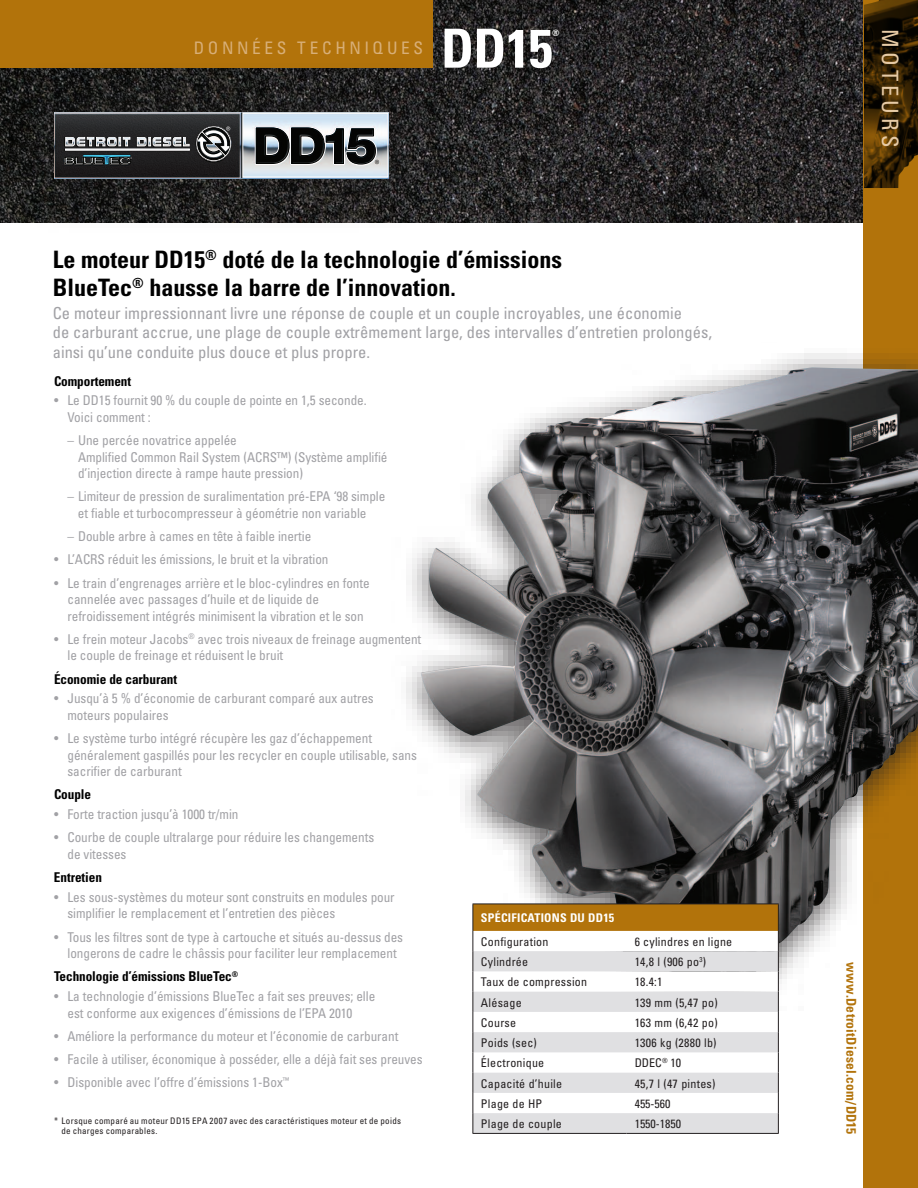
<style>
.page{position:relative;width:918px;height:1188px;background:#fff}
.page>*{position:absolute;margin:0;border:0;box-sizing:border-box;transform-origin:0 0}
.t1{font:700 condensed 54px "Univers";color:#fff}
.t2{font:700 condensed 24px/28.5px "Univers";color:#000}
.t3{font:condensed 22.5px "Univers";letter-spacing:.18em;color:#e7cba6}
.t4{font:condensed 17.25px "Univers";letter-spacing:.205em;color:#d8af78}
.t5{font:condensed 16.5px/19.5px "Univers";color:#a1a1a5}
.Detroit_body_copy{font:condensed 13.5px/16.5px "Univers";letter-spacing:-.005em;color:#a1a1a5}
.Detroit_body_copy-2{font:700 condensed 13.5px "Univers";letter-spacing:-.005em;color:#000}
.Body_Subs_1{font:700 condensed 13.5px "Univers";letter-spacing:-.005em;color:#000}
.t6{font:700 condensed 13.5px "Univers";letter-spacing:.02em;color:#b2730b}
.Minor_Head{font:condensed 12px "Univers";letter-spacing:.02em;color:#231f20}
.Subs_NEW{font:700 condensed 12px "Univers";letter-spacing:.02em;color:#fff}
.Minor_Head-2{font:condensed 12px "Univers";color:#231f20}
.t7{font:condensed 9px/10.5px "Univers";letter-spacing:.03em;color:#231f20}
.t8{font:700 condensed 8.7px "Univers";color:#fff}
</style>
<div class="page">
<img style="left:433px;top:0;width:431px;height:222px">
<div style="left:0;top:0;width:433px;height:68px;background:#b2730b"></div>
<div style="left:864px;top:0;width:54px;height:1188px;background:#b2730b"></div>
<img style="left:864px;top:0;width:54px;height:188px">
<div style="left:391px;top:342px;width:527px;height:677px;background:#231f20;opacity:.75"></div>
<img style="left:419px;top:367px;width:499px;height:617px">
<div style="left:473px;top:904px;width:305px;height:27px;background:#b2730b"></div>
<svg style="left:473px;top:931px;width:305px;height:20px"></svg>
<svg style="left:473px;top:951px;width:305px;height:182px;fill:#e0e0e2"></svg>
<hr style="left:472px;top:904px;width:155px;height:1px;background:#231f20">
<hr style="left:627px;top:904px;width:152px;height:1px;background:#231f20">
<svg style="left:472px;top:904px;width:1px;height:229px"></svg>
<hr style="left:472px;top:1133px;width:155px;height:1px;background:#231f20">
<svg style="left:778px;top:904px;width:1px;height:229px"></svg>
<hr style="left:627px;top:1133px;width:152px;height:1px;background:#231f20">
<div style="left:0;top:54px;width:447px;height:182px;background:#231f20;opacity:.2"></div>
<img style="left:54px;top:112px;width:335px;height:66px">
<div style="left:243px;top:113px;width:145px;height:64px;border:1px solid #fff"></div>
<hr style="left:241px;top:113px;width:1px;height:65px;background:#080907">
<svg style="left:65px;top:137px;width:65px;height:9px"></svg>
<svg style="left:137px;top:137px;width:53px;height:9px"></svg>
<div style="left:196px;top:126px;width:35px;height:35px;border:1px solid #231f20;border-radius:50%"></div>
<svg style="left:197px;top:126px;width:33px;height:34px"></svg>
<svg style="left:65px;top:155px;width:67px;height:9px"></svg>
<svg style="left:255px;top:118px;width:124px;height:47px"></svg>
<p class="t1" style="left:441px;top:15px;width:113px">DD15</p>
<p class="t8" style="left:552px;top:27px;width:9px">®</p>
<p class="t4" style="left:194px;top:37px;width:231px">DONNÉES TECHNIQUES</p>
<p class="t3" style="left:904px;top:29px;width:120px;rotate:90deg">MOTEURS</p>
<p class="t2" style="left:53px;top:245px;width:511px">Le moteur DD15<sup>®</sup> doté de la technologie d’émissions<br>BlueTec<sup>®</sup> hausse la barre de l’innovation.</p>
<p class="t5" style="left:53px;top:303px;width:661px">Ce moteur impressionnant livre une réponse de couple et un couple incroyables, une économie<br>de carburant accrue, une plage de couple extrêmement large, des intervalles d’entretien prolongés, ainsi qu’une conduite plus douce et plus propre.</p>
<p class="Detroit_body_copy-2" style="left:54px;top:373px;width:79px">Comportement</p>
<p class="Detroit_body_copy" style="left:67px;top:392px;width:301px;text-indent:-13px">• Le DD15 fournit 90 % du couple de pointe en 1,5 seconde.<br>Voici comment :</p>
<p class="Detroit_body_copy" style="left:78px;top:432px;width:311px;text-indent:-11px">– Une percée novatrice appelée<br>Amplified Common Rail System (ACRS™) (Système amplifié d’injection directe à rampe haute pression)</p>
<p class="Detroit_body_copy" style="left:78px;top:488px;width:309px;text-indent:-10px">– Limiteur de pression de suralimentation pré-EPA ‘98 simple et fiable et turbocompresseur à géométrie non variable</p>
<p class="Detroit_body_copy" style="left:68px;top:528px;width:245px">– Double arbre à cames en tête à faible inertie</p>
<p class="Detroit_body_copy" style="left:54px;top:551px;width:276px">• L’ACRS réduit les émissions, le bruit et la vibration</p>
<p class="Detroit_body_copy" style="left:67px;top:574px;width:304px;text-indent:-13px">• Le train d’engrenages arrière et le bloc-cylindres en fonte cannelée avec passages d’huile et de liquide de refroidissement intégrés minimisent la vibration et le son</p>
<p class="Detroit_body_copy" style="left:67px;top:630px;width:355px;text-indent:-13px">• Le frein moteur Jacobs<sup>®</sup> avec trois niveaux de freinage augmentent le couple de freinage et réduisent le bruit</p>
<p class="Detroit_body_copy-2" style="left:54px;top:671px;width:125px">Économie de carburant</p>
<p class="Detroit_body_copy" style="left:67px;top:690px;width:308px;text-indent:-13px">• Jusqu’à 5 % d’économie de carburant comparé aux autres moteurs populaires</p>
<p class="Detroit_body_copy" style="left:68px;top:730px;width:351px;text-indent:-14px">• Le système turbo intégré récupère les gaz d’échappement généralement gaspillés pour les recycler en couple utilisable, sans sacrifier de carburant</p>
<p class="Detroit_body_copy-2" style="left:54px;top:786px;width:39px">Couple</p>
<p class="Detroit_body_copy" style="left:54px;top:806px;width:186px">• Forte traction jusqu’à 1000 tr/min</p>
<p class="Detroit_body_copy" style="left:67px;top:829px;width:308px;text-indent:-13px">• Courbe de couple ultralarge pour réduire les changements de vitesses</p>
<p class="Detroit_body_copy-2" style="left:54px;top:869px;width:49px">Entretien</p>
<p class="Detroit_body_copy" style="left:68px;top:888px;width:329px;text-indent:-14px">• Les sous-systèmes du moteur sont construits en modules pour simplifier le remplacement et l’entretien des pièces</p>
<p class="Detroit_body_copy" style="left:54px;top:928px;width:351px;text-align:center">• Tous les filtres sont de type à cartouche et situés au-dessus des longerons de cadre le châssis pour faciliter leur remplacement</p>
<p class="Body_Subs_1" style="left:54px;top:968px;width:186px">Technologie d’émissions BlueTec<sup>®</sup></p>
<p class="Detroit_body_copy" style="left:67px;top:988px;width:309px;text-indent:-13px">• La technologie d’émissions BlueTec a fait ses preuves; elle est conforme aux exigences d’émissions de l’EPA 2010</p>
<p class="Detroit_body_copy" style="left:54px;top:1027px;width:346px">• Améliore la performance du moteur et l’économie de carburant</p>
<p class="Detroit_body_copy" style="left:54px;top:1051px;width:370px">• Facile à utiliser, économique à posséder, elle a déjà fait ses preuves</p>
<p class="Detroit_body_copy" style="left:54px;top:1074px;width:237px">• Disponible avec l’offre d’émissions 1-Box<sup>™</sup></p>
<p class="t7" style="left:61px;top:1115px;width:341px;text-indent:-7px">* Lorsque comparé au moteur DD15 EPA 2007 avec des caractéristiques moteur et de poids de charges comparables.</p>
<p class="Subs_NEW" style="left:481px;top:911px;width:135px">SPÉCIFICATIONS DU DD15</p>
<p class="Minor_Head" style="left:481px;top:934px;width:69px">Configuration</p>
<p class="Minor_Head" style="left:635px;top:934px;width:99px">6 cylindres en ligne</p>
<p class="Minor_Head" style="left:481px;top:954px;width:49px">Cylindrée</p>
<p class="Minor_Head" style="left:635px;top:954px;width:73px">14,8 l (906 po<sup>3</sup>)</p>
<p class="Minor_Head" style="left:481px;top:975px;width:108px">Taux de compression</p>
<p class="Minor_Head" style="left:635px;top:975px;width:29px">18.4:1</p>
<p class="Minor_Head" style="left:481px;top:995px;width:42px">Alésage</p>
<p class="Minor_Head" style="left:635px;top:995px;width:85px">139 mm (5,47 po)</p>
<p class="Minor_Head" style="left:481px;top:1015px;width:37px">Course</p>
<p class="Minor_Head" style="left:635px;top:1015px;width:85px">163 mm (6,42 po)</p>
<p class="Minor_Head" style="left:481px;top:1035px;width:57px">Poids (sec)</p>
<p class="Minor_Head" style="left:635px;top:1035px;width:83px">1306 kg (2880 lb)</p>
<p class="Minor_Head" style="left:481px;top:1056px;width:65px">Électronique</p>
<p class="Minor_Head" style="left:635px;top:1056px;width:48px">DDEC<sup>®</sup> 10</p>
<p class="Minor_Head" style="left:481px;top:1076px;width:83px">Capacité d’huile</p>
<p class="Minor_Head" style="left:635px;top:1076px;width:82px">45,7 l (47 pintes)</p>
<p class="Minor_Head" style="left:481px;top:1096px;width:63px">Plage de HP</p>
<p class="Minor_Head" style="left:635px;top:1096px;width:37px">455-560</p>
<p class="Minor_Head" style="left:481px;top:1116px;width:82px">Plage de couple</p>
<p class="Minor_Head-2" style="left:635px;top:1116px;width:48px">1550-1850</p>
<p class="t6" style="left:860px;top:962px;width:174px;rotate:90deg">www.DetroitDiesel.com/DD15</p>
</div>
